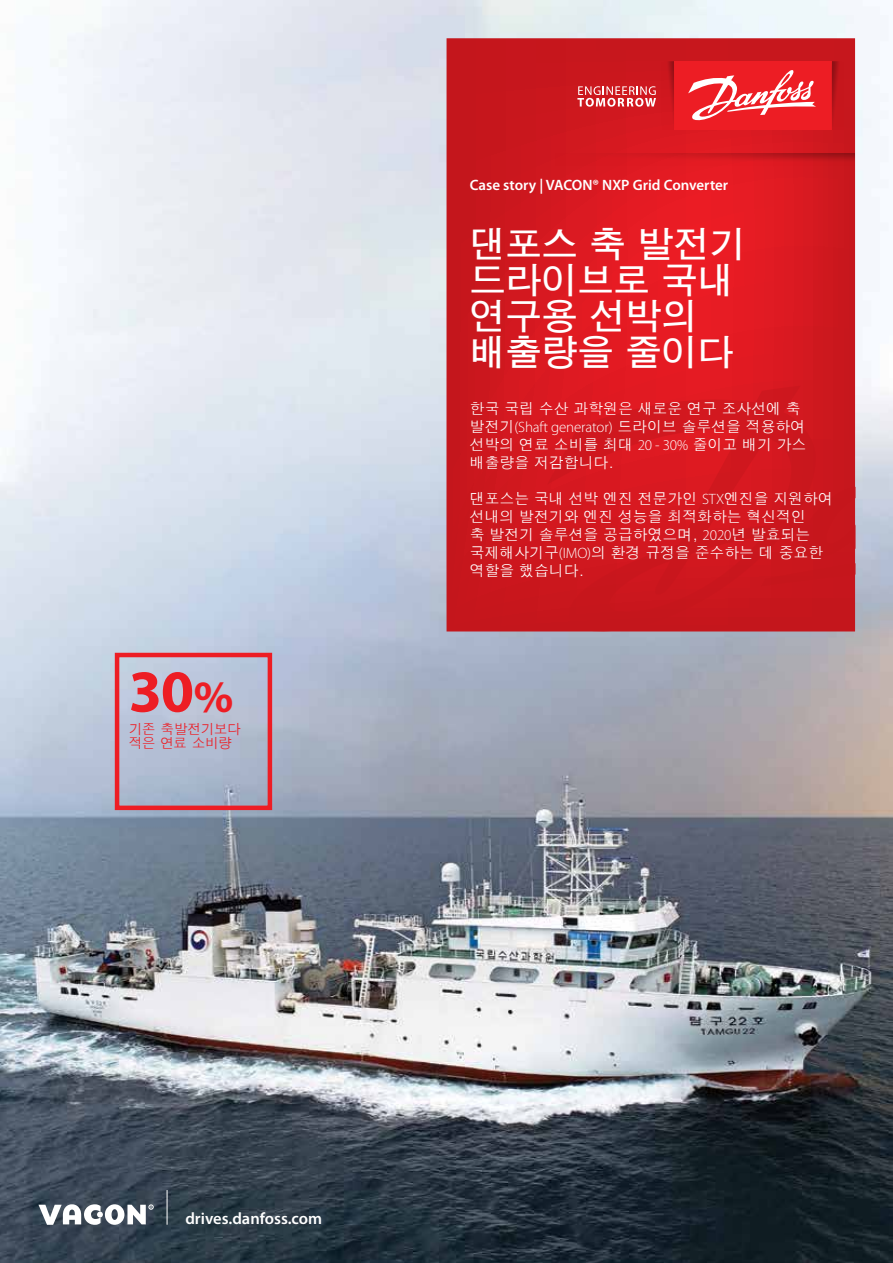
<style>
.page{position:relative;width:893px;height:1263px;background:#fff}
.page>*{position:absolute;margin:0;border:0;box-sizing:border-box;transform-origin:0 0}
.t1{font:700 60px "Myriad Pro";color:#ed1d24}
.t2{font:700 36px/36px "HY Go Thic";color:#fff}
.t3{font:600 16.5px "Myriad Pro";color:#fff}
.t4{font:500 15px/18px "HY Go Thic";letter-spacing:-.01em;color:#fff}
.t5{font:600 15px "Myriad Pro";color:#fff}
.t6{font:300 15px "Myriad Pro";letter-spacing:-.01em;color:#fff}
.t7{font:500 13.8px/13.8px "HY Go Thic";letter-spacing:-.05em;color:#ed1d24}
.s1{font-size:45px}
.s2{font-family:"HY Go Thic";font-weight:500}
.s3{font-family:"Myriad Pro";font-weight:300}
</style>
<div class="page">
<img style="left:0;top:0;width:893px;height:1263px">
<svg style="left:446px;top:38px;width:409px;height:593px;background:#d41920"></svg>
<svg style="left:547px;top:378px;width:308px;height:253px;background:#d0171e"></svg>
<div style="left:115px;top:653px;width:157px;height:157px;border:4px solid #ed1d24"></div>
<hr style="left:167px;top:1190px;width:1px;height:35px;background:#fff">
<svg style="left:38px;top:1204px;width:115px;height:21px"></svg>
<div style="left:674px;top:61px;width:158px;height:69px;background:#ed1d24"></div>
<svg style="left:688px;top:70px;width:128px;height:51px"></svg>
<svg style="left:555px;top:153px;width:300px;height:13px;background:#cf171f"></svg>
<svg style="left:832px;top:61px;width:12px;height:69px"></svg>
<svg style="left:577px;top:61px;width:97px;height:69px;background:#d12a31"></svg>
<h1 class="t1" style="left:129px;top:658px;width:106px">30<span class="s1">%</span></h1>
<p class="t7" style="left:129px;top:722px;width:114px">기존 축발전기보다 적은 연료 소비량</p>
<p class="t5" style="left:470px;top:176px;width:260px">Case story | VACON® NXP Grid Converter</p>
<h2 class="t2" style="left:470px;top:226px;width:277px">댄포스 축 발전기 드라이브로 국내 연구용 선박의 배출량을 줄이다</h2>
<p class="t4" style="left:470px;top:400px;width:333px">한국 국립 수산 과학원은 새로운 연구 조사선에 축</p>
<p class="t6" style="left:470px;top:419px;width:337px"><span class="s2">발전기</span>(Shaft generator) <span class="s2">드라이브 솔루션을 적용하여</span></p>
<p class="t4" style="left:470px;top:436px;width:338px">선박의 연료 소비를 최대 <span class="s3">20 - 30%</span> 줄이고 배기 가스 배출량을 저감합니다.</p>
<p class="t4" style="left:470px;top:490px;width:365px">댄포스는 국내 선박 엔진 전문가인 <span class="s3">STX</span>엔진을 지원하여 선내의 발전기와 엔진 성능을 최적화하는 혁신적인<br>축 발전기 솔루션을 공급하였으며, <span class="s3">2020</span>년 발효되는 국제해사기구<span class="s3">(IMO)</span>의 환경 규정을 준수하는 데 중요한 역할을 했습니다.</p>
<p class="t3" style="left:185px;top:1210px;width:138px">drives.danfoss.com</p>
</div>
